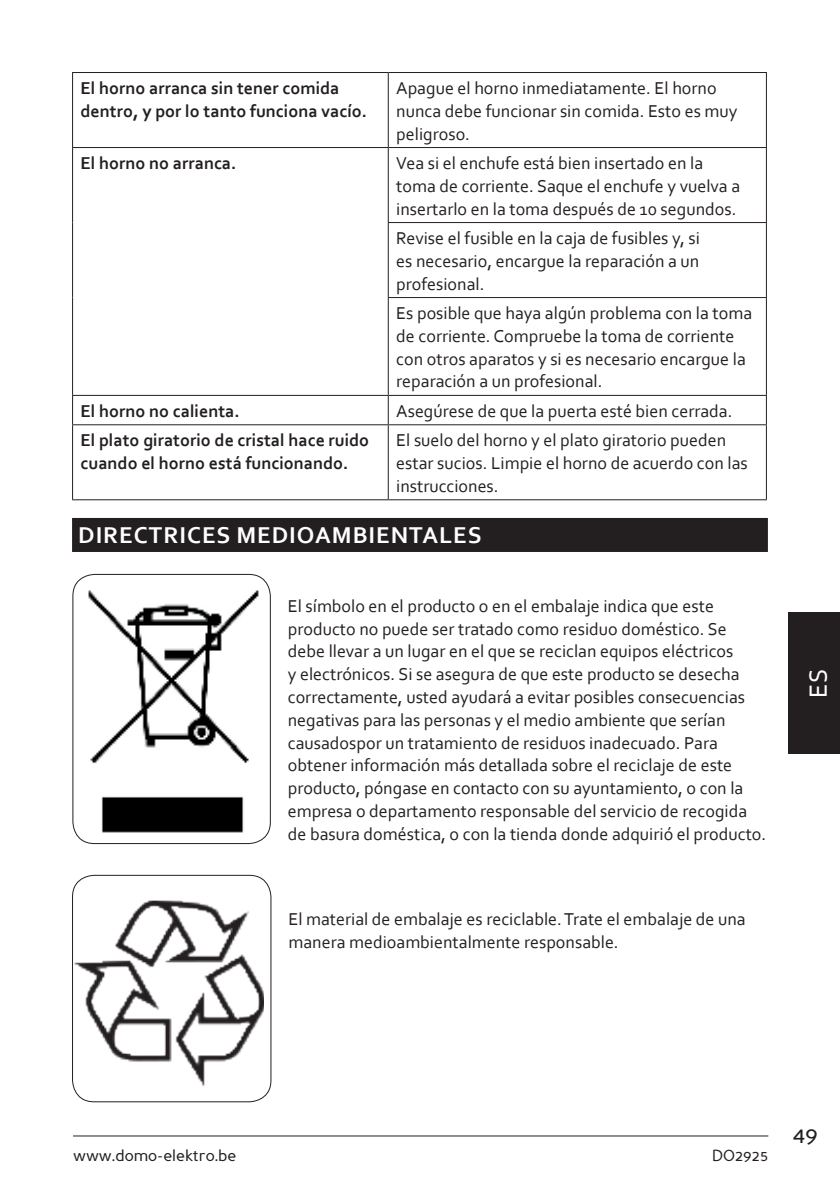
<style>
.page{position:relative;width:840px;height:1191px;background:#fff}
.page>*{position:absolute;margin:0;border:0;box-sizing:border-box;transform-origin:0 0}
.t1{font:26px "Corbel";color:#fff}
.t2{font:700 24px "Corbel";letter-spacing:.04em;color:#fff}
.t3{font:24px "Perspective Sans";color:#231f20}
.t4{font:18px/22.8px "Corbel";color:#231f20}
.t5{font:700 18px/22.8px "Corbel";color:#231f20}
.t6{font:16px "Perspective Sans";color:#231f20}
</style>
<div class="page">
<hr style="left:73px;top:1135px;width:694px;height:1px;background:#231f20">
<div style="left:788px;top:612px;width:51px;height:142px;background:#231f20"></div>
<div style="left:72px;top:518px;width:695px;height:34px;background:#231f20"></div>
<hr style="left:72px;top:72px;width:316px;height:1px;background:#231f20">
<hr style="left:72px;top:73px;width:1px;height:74px;background:#231f20">
<hr style="left:388px;top:72px;width:378px;height:1px;background:#231f20">
<hr style="left:387px;top:73px;width:1px;height:74px;background:#231f20">
<hr style="left:765px;top:73px;width:1px;height:74px;background:#231f20">
<hr style="left:72px;top:147px;width:316px;height:1px;background:#231f20">
<hr style="left:72px;top:148px;width:1px;height:74px;background:#231f20">
<hr style="left:72px;top:222px;width:1px;height:75px;background:#231f20">
<hr style="left:72px;top:297px;width:1px;height:98px;background:#231f20">
<hr style="left:388px;top:147px;width:378px;height:1px;background:#231f20">
<hr style="left:387px;top:148px;width:1px;height:74px;background:#231f20">
<hr style="left:765px;top:148px;width:1px;height:74px;background:#231f20">
<hr style="left:387px;top:222px;width:379px;height:1px;background:#231f20">
<hr style="left:387px;top:223px;width:1px;height:74px;background:#231f20">
<hr style="left:765px;top:223px;width:1px;height:74px;background:#231f20">
<hr style="left:387px;top:297px;width:379px;height:1px;background:#231f20">
<hr style="left:387px;top:298px;width:1px;height:97px;background:#231f20">
<hr style="left:765px;top:298px;width:1px;height:97px;background:#231f20">
<hr style="left:72px;top:395px;width:316px;height:1px;background:#231f20">
<svg style="left:72px;top:396px;width:1px;height:28px"></svg>
<hr style="left:388px;top:395px;width:378px;height:1px;background:#231f20">
<svg style="left:387px;top:396px;width:1px;height:28px"></svg>
<svg style="left:765px;top:396px;width:1px;height:28px"></svg>
<hr style="left:72px;top:424px;width:316px;height:1px;background:#231f20">
<hr style="left:72px;top:425px;width:1px;height:74px;background:#231f20">
<hr style="left:388px;top:424px;width:378px;height:1px;background:#231f20">
<hr style="left:387px;top:425px;width:1px;height:74px;background:#231f20">
<hr style="left:765px;top:425px;width:1px;height:74px;background:#231f20">
<hr style="left:72px;top:499px;width:316px;height:1px;background:#231f20">
<hr style="left:388px;top:499px;width:378px;height:1px;background:#231f20">
<img style="left:88px;top:590px;width:171px;height:243px">
<div style="left:72px;top:574px;width:198px;height:270px;border:1px solid #231f20;border-radius:22px"></div>
<img style="left:72px;top:900px;width:192px;height:187px">
<div style="left:72px;top:875px;width:199px;height:227px;border:1px solid #231f20;border-radius:22px"></div>
<p class="t5" style="left:80px;top:77px;width:288px">El horno arranca sin tener comida dentro, y por lo tanto funciona vacío.</p>
<p class="t4" style="left:396px;top:78px;width:342px">Apague el horno inmediatamente. El horno nunca debe funcionar sin comida. Esto es muy peligroso.</p>
<p class="t5" style="left:80px;top:152px;width:157px">El horno no arranca.</p>
<p class="t4" style="left:396px;top:153px;width:345px">Vea si el enchufe está bien insertado en la toma de corriente. Saque el enchufe y vuelva a insertarlo en la toma después de 10 segundos.</p>
<p class="t4" style="left:396px;top:226px;width:305px;text-align:justify">Revise el fusible en la caja de fusibles y, si es necesario, encargue la reparación a un profesional.</p>
<p class="t4" style="left:396px;top:301px;width:357px">Es posible que haya algún problema con la toma de corriente. Compruebe la toma de corriente con otros aparatos y si es necesario encargue la reparación a un profesional.</p>
<p class="t5" style="left:80px;top:400px;width:160px">El horno no calienta.</p>
<p class="t4" style="left:396px;top:399px;width:337px">Asegúrese de que la puerta esté bien cerrada.</p>
<p class="t5" style="left:80px;top:430px;width:290px">El plato giratorio de cristal hace ruido cuando el horno está funcionando.</p>
<p class="t4" style="left:396px;top:430px;width:353px">El suelo del horno y el plato giratorio pueden estar sucios. Limpie el horno de acuerdo con las instrucciones.</p>
<h2 class="t2" style="left:78px;top:524px;width:404px">DIRECTRICES MEDIOAMBIENTALES</h2>
<p class="t4" style="left:288px;top:594px;width:479px">El símbolo en el producto o en el embalaje indica que este producto no puede ser tratado como residuo doméstico. Se debe llevar a un lugar en el que se reciclan equipos eléctricos<br>y electrónicos. Si se asegura de que este producto se desecha correctamente, usted ayudará a evitar posibles consecuencias negativas para las personas y el medio ambiente que serían causadospor un tratamiento de residuos inadecuado. Para obtener información más detallada sobre el reciclaje de este producto, póngase en contacto con su ayuntamiento, o con la empresa o departamento responsable del servicio de recogida de basura doméstica, o con la tienda donde adquirió el producto.</p>
<p class="t4" style="left:288px;top:907px;width:458px">El material de embalaje es reciclable. Trate el embalaje de una manera medioambientalmente responsable.</p>
<h1 class="t1" style="left:806px;top:697px;width:30px;rotate:-90deg">ES</h1>
<p class="t6" style="left:73px;top:1149px;width:165px">www.domo-elektro.be</p>
<p class="t6" style="left:711px;top:1149px;width:58px">DO2925</p>
<h2 class="t3" style="left:792px;top:1124px;width:27px">49</h2>
</div>
